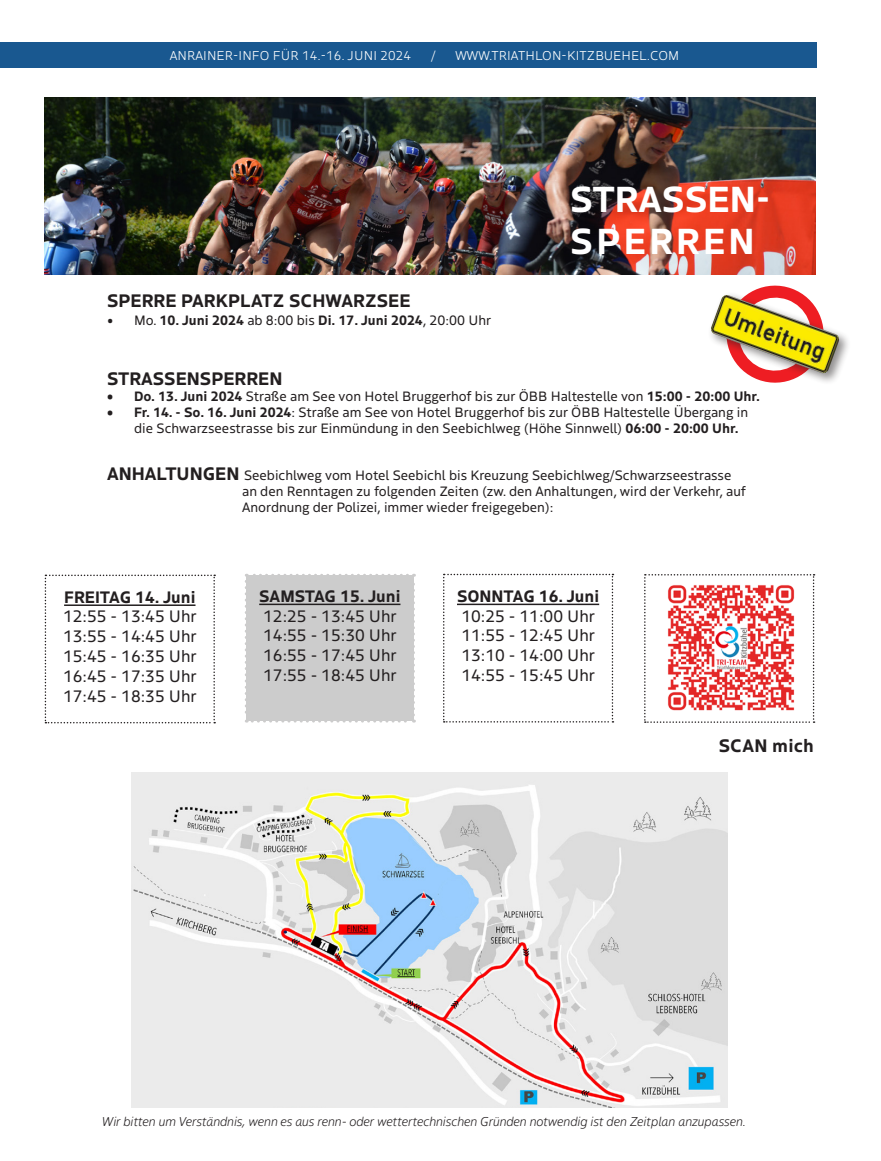
<style>
.page{position:relative;width:881px;height:1161px;background:#fff}
.page>*{position:absolute;margin:0;border:0;box-sizing:border-box;transform-origin:0 0}
.Headline_Groß{font:700 36px "Boreal";color:#fff}
.Headline_Groß-2{font:700 36px "Boreal";letter-spacing:.09em;color:#fff}
.Initiale{font:700 18px "Boreal";color:#231f20}
.t1{font:16.5px "Boreal";color:#231f20}
.t2{font:700 16.5px "Boreal";color:#231f20}
.t3{font:13.5px/16.2px "Boreal";color:#231f20}
.t4{font:700 13.5px "Boreal";color:#231f20}
.Bildunterschrift{font:italic 300 12.75px "Boreal";color:#231f20}
.t5{font:300 12.75px "Boreal";letter-spacing:.01em;color:#fff}
.s1{font-weight:400}
.s2{font-weight:700}
.s3{font-weight:700;font-size:18px}
</style>
<div class="page">
<div style="left:0;top:42px;width:816px;height:26px;background:#195890"></div>
<img style="left:45px;top:98px;width:769px;height:177px">
<svg style="left:45px;top:574px;width:170px;height:149px"></svg>
<svg style="left:443px;top:574px;width:170px;height:148px"></svg>
<div style="left:244px;top:574px;width:171px;height:148px;background:#ccc"></div>
<hr style="left:259px;top:604px;width:141px;height:1px;background:#231f20">
<svg style="left:753px;top:285px;width:44px;height:6px"></svg>
<div style="left:707px;top:291px;width:143px;height:94px;background:#231f20;opacity:.5"></div>
<img style="left:710px;top:295px;width:129px;height:79px">
<img style="left:132px;top:773px;width:595px;height:335px">
<svg style="left:644px;top:574px;width:170px;height:149px"></svg>
<p class="t5" style="left:170px;top:45px;width:243px">ANRAINER-INFO FÜR 14.-16. JUNI 2024</p>
<p class="t5" style="left:431px;top:45px;width:6px">/</p>
<p class="t5" style="left:455px;top:45px;width:225px">WWW.TRIATHLON-KITZBUEHEL.COM</p>
<p class="Initiale" style="left:107px;top:286px;width:305px">SPERRE PARKPLATZ SCHWARZSEE</p>
<p class="t4" style="left:107px;top:310px;width:385px"><span class="s1">• Mo.</span> 10. Juni 2024 <span class="s1">ab 8:00 bis</span> Di. 17. Juni 2024<span class="s1">, 20:00 Uhr</span></p>
<p class="Headline_Groß" style="left:570px;top:171px;width:201px">STRASSEN-</p>
<p class="Headline_Groß-2" style="left:570px;top:213px;width:186px">SPERREN</p>
<p class="Initiale" style="left:107px;top:364px;width:177px">STRASSENSPERREN</p>
<p class="t3" style="left:107px;top:387px;width:654px"><span class="s2">• Do. 13. Juni 2024</span> Straße am See von Hotel Bruggerhof bis zur ÖBB Haltestelle von <span class="s2">15:00 - 20:00 Uhr.</span></p>
<p class="t3" style="left:134px;top:403px;width:615px;text-indent:-27px"><span class="s2">• Fr. 14. - So. 16. Juni 2024</span>: Straße am See von Hotel Bruggerhof bis zur ÖBB Haltestelle Übergang in die Schwarzseestrasse bis zur Einmündung in den Seebichlweg (Höhe Sinnwell) <span class="s2">06:00 - 20:00 Uhr.</span></p>
<p class="t3" style="left:242px;top:466px;width:505px;text-indent:-135px"><span class="s3">ANHALTUNGEN</span> Seebichlweg vom Hotel Seebichl bis Kreuzung Seebichlweg/Schwarzseestrasse an den Renntagen zu folgenden Zeiten (zw. den Anhaltungen, wird der Verkehr, auf</p>
<p class="t3" style="left:242px;top:498px;width:312px">Anordnung der Polizei, immer wieder freigegeben):</p>
<p class="t2" style="left:64px;top:584px;width:133px">FREITAG 14. Juni</p>
<p class="t1" style="left:63px;top:603px;width:135px">12:55 - 13:45 Uhr</p>
<p class="t1" style="left:63px;top:623px;width:135px">13:55 - 14:45 Uhr</p>
<p class="t1" style="left:63px;top:643px;width:135px">15:45 - 16:35 Uhr</p>
<p class="t1" style="left:63px;top:663px;width:135px">16:45 - 17:35 Uhr</p>
<p class="t1" style="left:63px;top:683px;width:135px">17:45 - 18:35 Uhr</p>
<p class="t2" style="left:259px;top:583px;width:143px">SAMSTAG 15. Juni</p>
<p class="t1" style="left:263px;top:603px;width:135px">12:25 - 13:45 Uhr</p>
<p class="t1" style="left:263px;top:622px;width:135px">14:55 - 15:30 Uhr</p>
<p class="t1" style="left:263px;top:642px;width:135px">16:55 - 17:45 Uhr</p>
<p class="t1" style="left:263px;top:662px;width:135px">17:55 - 18:45 Uhr</p>
<p class="t2" style="left:457px;top:583px;width:144px">SONNTAG 16. Juni</p>
<p class="t1" style="left:461px;top:603px;width:135px">10:25 - 11:00 Uhr</p>
<p class="t1" style="left:461px;top:622px;width:135px">11:55 - 12:45 Uhr</p>
<p class="t1" style="left:461px;top:642px;width:135px">13:10 - 14:00 Uhr</p>
<p class="t1" style="left:461px;top:662px;width:135px">14:55 - 15:45 Uhr</p>
<p class="Initiale" style="left:718px;top:731px;width:97px">SCAN mich</p>
<p class="Bildunterschrift" style="left:102px;top:1111px;width:645px">Wir bitten um Verständnis, wenn es aus renn- oder wettertechnischen Gründen notwendig ist den Zeitplan anzupassen.</p>
</div>
